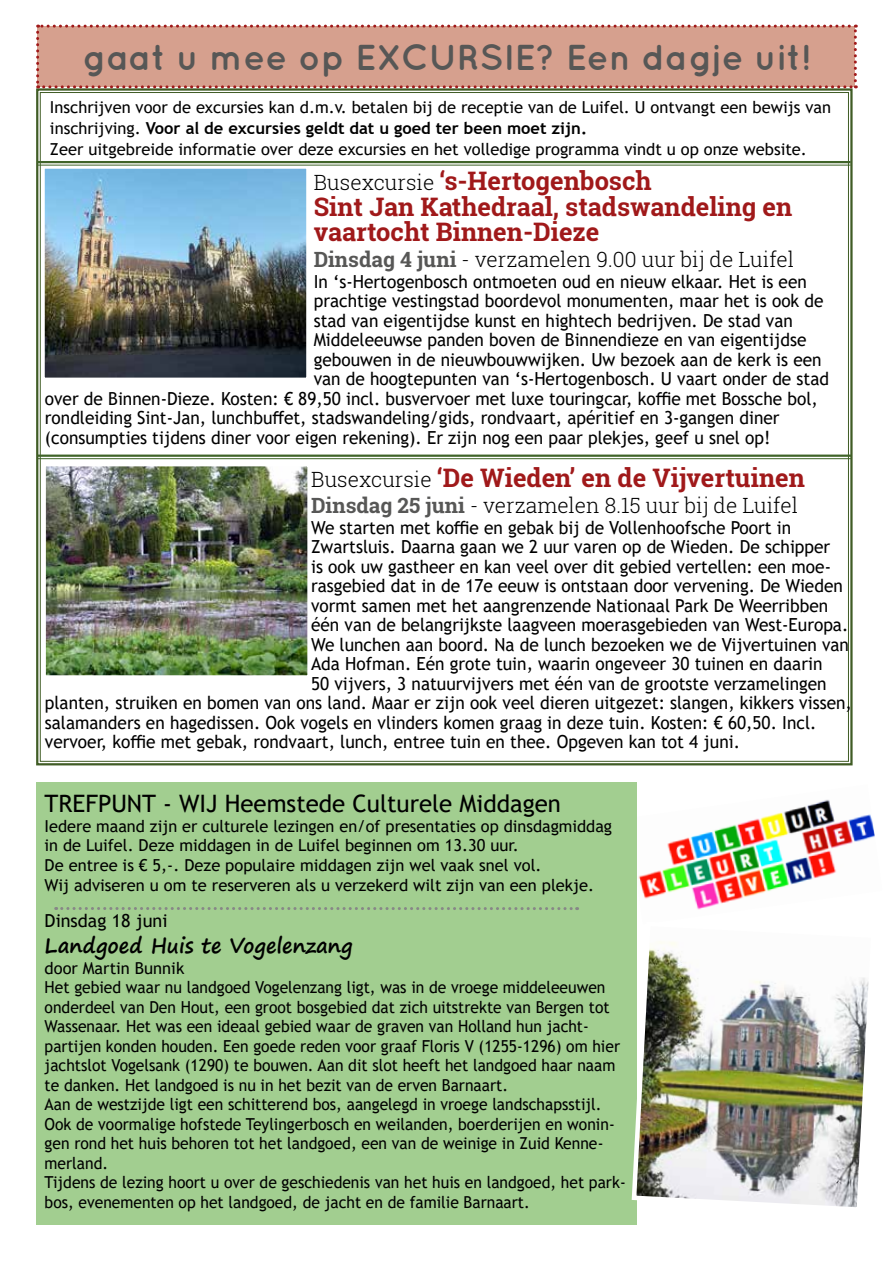
<style>
.page{position:relative;width:893px;height:1263px;background:#fff}
.page>*{position:absolute;margin:0;border:0;box-sizing:border-box;transform-origin:0 0}
.t1{font:700 36px "Quicksand";color:#575756}
.t2{font:700 25.5px/25.5px "Roboto Slab";color:#a0191a}
.t3{font:24px "Trebuchet MS";color:#000}
.t4{font:300 21px "Roboto Slab";color:#000}
.t5{font:700 21px "Segoe Print";color:#000;scale:.96 1}
.t6{font:18px "Trebuchet MS";color:#000;scale:.96 1}
.t7{font:18px "Trebuchet MS";color:#000}
.t8{font:16.5px/19.5px "Trebuchet MS";color:#000}
.s1{font-weight:700}
.s2{font-weight:300;font-size:21px;color:#000}
.s3{font-weight:700;color:#575756}
</style>
<div class="page">
<img style="left:36px;top:88px;width:817px;height:678px">
<svg style="left:36px;top:25px;width:821px;height:63px"></svg>
<hr style="left:37px;top:161px;width:814px;height:2px;background:#406429">
<hr style="left:37px;top:165px;width:814px;height:1px;background:#406429">
<hr style="left:38px;top:455px;width:813px;height:2px;background:#406429">
<hr style="left:38px;top:458px;width:813px;height:1px;background:#406429">
<img style="left:638px;top:799px;width:237px;height:111px">
<div style="left:36px;top:782px;width:601px;height:443px;background:#a2ce90"></div>
<svg style="left:56px;top:907px;width:522px;height:3px"></svg>
<img style="left:631px;top:941px;width:238px;height:266px">
<h1 class="t1" style="left:83px;top:36px;width:729px">gaat u mee op EXCURSIE? Een dagje uit!</h1>
<p class="t8" style="left:50px;top:96px;width:783px;line-height:21px">Inschrijven voor de excursies kan d.m.v. betalen bij de receptie van de Luifel. U ontvangt een bewijs van inschrijving. <span class="s1">Voor al de excursies geldt dat u goed ter been moet zijn.<br></span>Zeer uitgebreide informatie over deze excursies en het volledige programma vindt u op onze website.</p>
<h2 class="t2" style="left:314px;top:168px;width:480px"><span class="s2">Busexcursie</span> ‘s-Hertogenbosch<br>Sint Jan Kathedraal, stadswandeling en vaartocht Binnen-Dieze</h2>
<p class="t4" style="left:314px;top:245px;width:482px"><span class="s3">Dinsdag 4 juni</span> - verzamelen 9.00 uur bij de Luifel</p>
<p class="t6" style="left:314px;top:270px;width:515px">In ‘s-Hertogenbosch ontmoeten oud en nieuw elkaar. Het is een</p>
<p class="t6" style="left:314px;top:289px;width:533px">prachtige vestingstad boordevol monumenten, maar het is ook de</p>
<p class="t6" style="left:314px;top:309px;width:501px">stad van eigentijdse kunst en hightech bedrijven. De stad van</p>
<p class="t6" style="left:314px;top:328px;width:515px">Middeleeuwse panden boven de Binnendieze en van eigentijdse</p>
<p class="t6" style="left:314px;top:348px;width:531px">gebouwen in de nieuwbouwwijken. Uw bezoek aan de kerk is een</p>
<p class="t6" style="left:314px;top:367px;width:538px">van de hoogtepunten van ‘s-Hertogenbosch. U vaart onder de stad</p>
<p class="t6" style="left:45px;top:387px;width:807px">over de Binnen-Dieze. Kosten: € 89,50 incl. busvervoer met luxe touringcar, koffie met Bossche bol,</p>
<p class="t6" style="left:45px;top:406px;width:767px">rondleiding Sint-Jan, lunchbuffet, stadswandeling/gids, rondvaart, apéritief en 3-gangen diner</p>
<p class="t6" style="left:45px;top:426px;width:757px">(consumpties tijdens diner voor eigen rekening). Er zijn nog een paar plekjes, geef u snel op!</p>
<h2 class="t2" style="left:311px;top:465px;width:495px"><span class="s2">Busexcursie</span> ‘De Wieden’ en de Vijvertuinen</h2>
<p class="t4" style="left:311px;top:491px;width:488px"><span class="s3">Dinsdag 25 juni</span> - verzamelen 8.15 uur bij de Luifel</p>
<p class="t6" style="left:311px;top:516px;width:502px">We starten met koffie en gebak bij de Vollenhoofsche Poort in</p>
<p class="t6" style="left:311px;top:535px;width:542px">Zwartsluis. Daarna gaan we 2 uur varen op de Wieden. De schipper</p>
<p class="t6" style="left:311px;top:555px;width:543px">is ook uw gastheer en kan veel over dit gebied vertellen: een moe-</p>
<p class="t6" style="left:311px;top:574px;width:555px">rasgebied dat in de 17e eeuw is ontstaan door vervening. De Wieden</p>
<p class="t6" style="left:311px;top:594px;width:540px">vormt samen met het aangrenzende Nationaal Park De Weerribben</p>
<p class="t6" style="left:311px;top:613px;width:561px">één van de belangrijkste laagveen moerasgebieden van West-Europa.</p>
<p class="t6" style="left:311px;top:633px;width:562px">We lunchen aan boord. Na de lunch bezoeken we de Vijvertuinen van</p>
<p class="t6" style="left:311px;top:652px;width:534px">Ada Hofman. Eén grote tuin, waarin ongeveer 30 tuinen en daarin</p>
<p class="t6" style="left:311px;top:672px;width:538px">50 vijvers, 3 natuurvijvers met één van de grootste verzamelingen</p>
<p class="t6" style="left:45px;top:691px;width:842px">planten, struiken en bomen van ons land. Maar er zijn ook veel dieren uitgezet: slangen, kikkers vissen,</p>
<p class="t6" style="left:45px;top:711px;width:805px">salamanders en hagedissen. Ook vogels en vlinders komen graag in deze tuin. Kosten: € 60,50. Incl.</p>
<p class="t6" style="left:45px;top:730px;width:726px">vervoer, koffie met gebak, rondvaart, lunch, entree tuin en thee. Opgeven kan tot 4 juni.</p>
<h3 class="t3" style="left:45px;top:788px;width:518px">TREFPUNT - WIJ Heemstede Culturele Middagen</h3>
<p class="t8" style="left:45px;top:816px;width:569px">Iedere maand zijn er culturele lezingen en/of presentaties op dinsdagmiddag in de Luifel. Deze middagen in de Luifel beginnen om 13.30 uur.<br>De entree is € 5,-. Deze populaire middagen zijn wel vaak snel vol.<br>Wij adviseren u om te reserveren als u verzekerd wilt zijn van een plekje.</p>
<p class="t7" style="left:45px;top:909px;width:124px">Dinsdag 18 juni</p>
<p class="t5" style="left:45px;top:926px;width:322px">Landgoed Huis te Vogelenzang</p>
<p class="t8" style="left:45px;top:958px;width:583px">door Martin Bunnik<br>Het gebied waar nu landgoed Vogelenzang ligt, was in de vroege middeleeuwen onderdeel van Den Hout, een groot bosgebied dat zich uitstrekte van Bergen tot Wassenaar. Het was een ideaal gebied waar de graven van Holland hun jacht&shy;partijen konden houden. Een goede reden voor graaf Floris V (1255-1296) om hier jachtslot Vogelsank (1290) te bouwen. Aan dit slot heeft het landgoed haar naam te danken. Het landgoed is nu in het bezit van de erven Barnaart.<br>Aan de westzijde ligt een schitterend bos, aangelegd in vroege landschapsstijl.<br>Ook de voormalige hofstede Teylingerbosch en weilanden, boerderijen en wonin&shy;gen rond het huis behoren tot het landgoed, een van de weinige in Zuid Kenne&shy;merland.<br>Tijdens de lezing hoort u over de geschiedenis van het huis en landgoed, het park&shy;bos, evenementen op het landgoed, de jacht en de familie Barnaart.</p>
</div>
